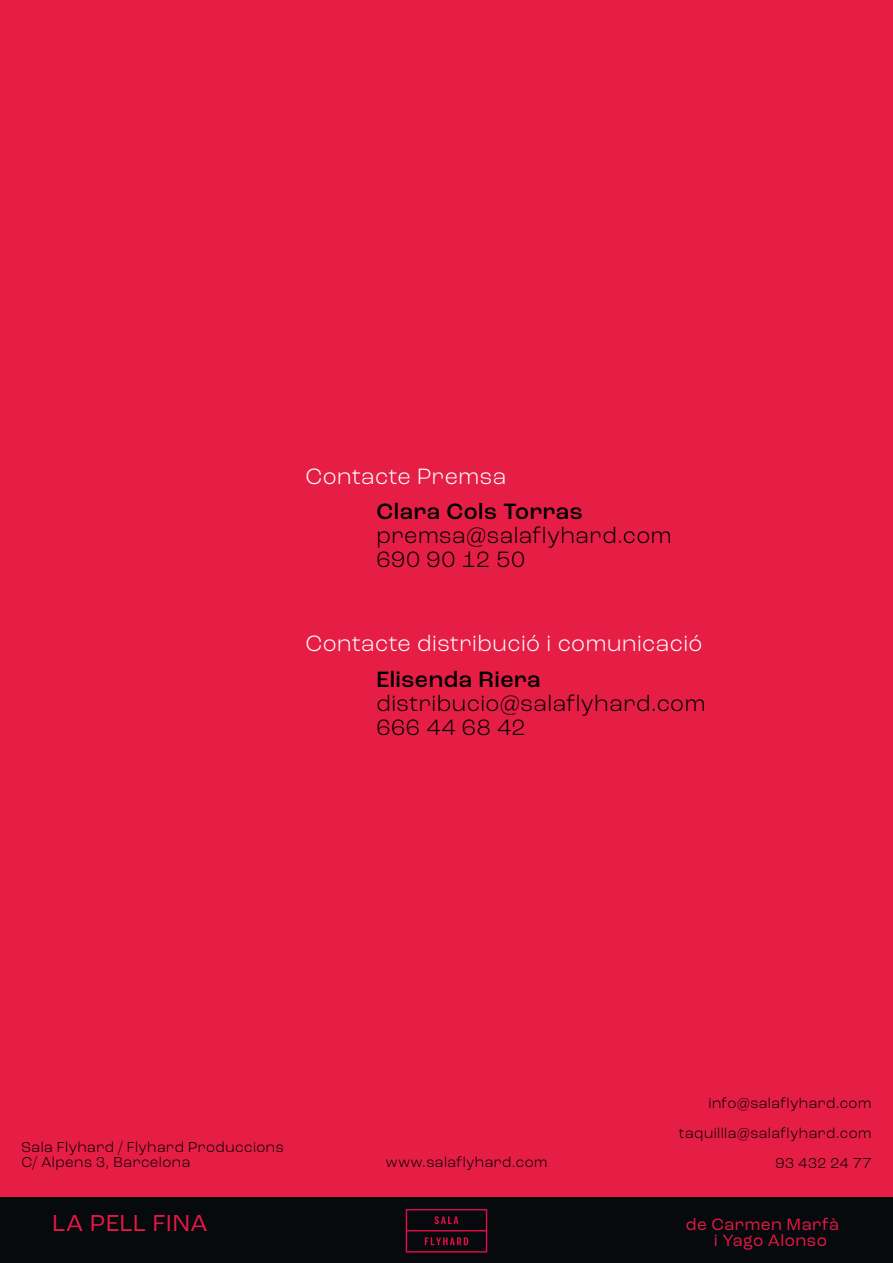
<style>
.page{position:relative;width:893px;height:1263px;background:#fff}
.page>*{position:absolute;margin:0;border:0;box-sizing:border-box;transform-origin:0 0}
.t1{font:24.3px "Roc Grotesk";letter-spacing:.015em;color:#e61845}
.t2{font:300 23.25px/24px "Roc Grotesk";letter-spacing:.02em;color:#000}
.t3{font:300 23.25px "Roc Grotesk";letter-spacing:.02em;color:#fff}
.t4{font:500 23.25px "Roc Grotesk";letter-spacing:.025em;color:#000}
.t5{font:17.25px/16.2px "Roc Grotesk";letter-spacing:.025em;color:#e61845}
.t6{font:300 15px/30px "Roc Grotesk";letter-spacing:.03em;color:#000;text-align:right}
</style>
<div class="page">
<div style="left:0;top:1196px;width:893px;height:67px;background:#060a0d"></div>
<svg style="left:406px;top:1209px;width:81px;height:43px"></svg>
<div style="left:0;top:0;width:893px;height:1196px;background:#e61e46"></div>
<h2 class="t3" style="left:305px;top:462px;width:202px">Contacte Premsa</h2>
<h2 class="t4" style="left:376px;top:497px;width:208px">Clara Cols Torras</h2>
<h2 class="t2" style="left:376px;top:523px;width:297px">premsa@salaflyhard.com<br>690 90 12 50</h2>
<h2 class="t3" style="left:305px;top:629px;width:398px">Contacte distribució i comunicació</h2>
<h2 class="t4" style="left:376px;top:665px;width:166px">Elisenda Riera</h2>
<h2 class="t2" style="left:376px;top:691px;width:331px">distribucio@salaflyhard.com<br>666 44 68 42</h2>
<p class="t6" style="left:22px;top:1140px;width:264px;line-height:15px;text-align:left">Sala Flyhard / Flyhard Produccions<br>C/ Alpens 3, Barcelona</p>
<p class="t6" style="left:386px;top:1147px;width:163px">www.salaflyhard.com</p>
<p class="t6" style="left:679px;top:1088px;width:194px">info@salaflyhard.com taquillla@salaflyhard.com<br>93 432 24 77</p>
<h1 class="t1" style="left:52px;top:1208px;width:157px">LA PELL FINA</h1>
<p class="t5" style="left:714px;top:1216px;width:127px;text-indent:-28px">de Carmen Marfà i Yago Alonso</p>
</div>
